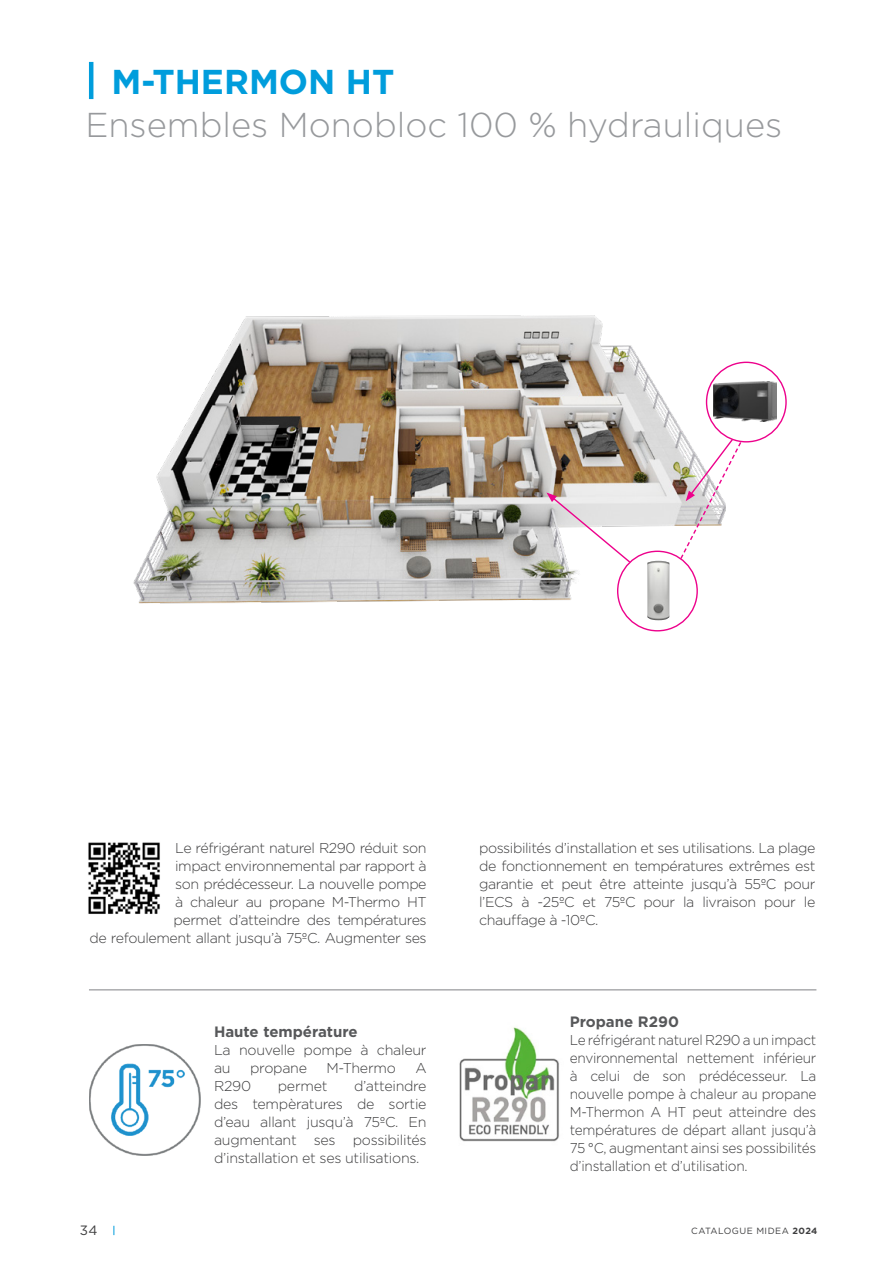
<style>
.page{position:relative;width:893px;height:1263px;background:#fff}
.page>*{position:absolute;margin:0;border:0;box-sizing:border-box;transform-origin:0 0}
.t1{font:300 34.5px "Gotham";color:#97999c}
.t2{font:700 34.5px "Gotham";color:#009ddc}
.t3{font:700 15px "Gotham";color:#57585a}
.t4{font:300 14.25px/18px "Gotham";letter-spacing:-.03em;color:#3e3e3f;text-align:justify}
.t5{font:300 14.25px/18px "Gotham";letter-spacing:-.03em;color:#3e3e3f;text-align:justify;scale:.96 1}
.t6{font:13.5px "Gotham";color:#3e3e3f}
.t7{font:9px "Gotham";letter-spacing:.05em;color:#3e3e3f}
.s1{font-weight:700}
</style>
<div class="page">
<img style="left:459px;top:1027px;width:100px;height:115px">
<hr style="left:89px;top:62px;width:4px;height:37px;background:#009ddc">
<hr style="left:89px;top:990px;width:727px;height:1px;background:#808285">
<img style="left:133px;top:315px;width:593px;height:307px">
<img style="left:647px;top:561px;width:22px;height:59px">
<div style="left:617px;top:551px;width:81px;height:80px;border:1px solid #ed028c;border-radius:50%"></div>
<svg style="left:679px;top:437px;width:63px;height:123px"></svg>
<svg style="left:546px;top:492px;width:86px;height:72px"></svg>
<img style="left:714px;top:381px;width:63px;height:40px">
<img style="left:89px;top:1044px;width:111px;height:111px">
<img style="left:88px;top:842px;width:72px;height:72px">
<h1 class="t2" style="left:111px;top:59px;width:285px">M-THERMON HT</h1>
<h1 class="t1" style="left:85px;top:103px;width:698px">Ensembles Monobloc 100 % hydrauliques</h1>
<p class="t4" style="left:89px;top:838px;width:339px;text-align:right">Le réfrigérant naturel R290 réduit son<br>impact environnemental par rapport à<br>son prédécesseur. La nouvelle pompe<br>à chaleur au propane M-Thermo HT<br>permet d’atteindre des températures<br>de refoulement allant jusqu’à 75ºC. Augmenter ses</p>
<p class="t3" style="left:214px;top:1021px;width:145px">Haute température</p>
<p class="t4" style="left:214px;top:1040px;width:214px">La nouvelle pompe à chaleur au</p>
<p class="t4" style="left:250px;top:1058px;width:58px">propane</p>
<p class="t4" style="left:327px;top:1058px;width:71px">M-Thermo</p>
<p class="t4" style="left:415px;top:1058px;width:13px">A</p>
<p class="t4" style="left:214px;top:1076px;width:214px;text-indent:140px">d’atteindre des tempèratures de sortie d’eau allant jusqu’à 75ºC. En augmentant ses possibilités d’installation et ses utilisations.</p>
<p class="t4" style="left:214px;top:1076px;width:39px">R290</p>
<p class="t4" style="left:278px;top:1076px;width:51px">permet</p>
<p class="t4" style="left:479px;top:838px;width:338px">possibilités d’installation et ses utilisations. La plage de fonctionnement en températures extrêmes est garantie et peut être atteinte jusqu’à 55ºC pour l’ECS à -25ºC et 75ºC pour la livraison pour le chauffage à -10ºC.</p>
<p class="t3" style="left:570px;top:1012px;width:111px">Propane R290</p>
<p class="t5" style="left:570px;top:1031px;width:258px">Le réfrigérant naturel R290 a un impact environnemental nettement inférieur à celui de son prédécesseur. La nouvelle pompe à chaleur au propane M-Thermon A HT peut atteindre des températures de départ allant jusqu’à 75 °C, augmentant ainsi ses possibilités d’installation et d’utilisation.</p>
<p class="t6" style="left:80px;top:1222px;width:20px">34</p>
<p class="t7" style="left:691px;top:1225px;width:128px">CATALOGUE MIDEA <span class="s1">2024</span></p>
</div>
